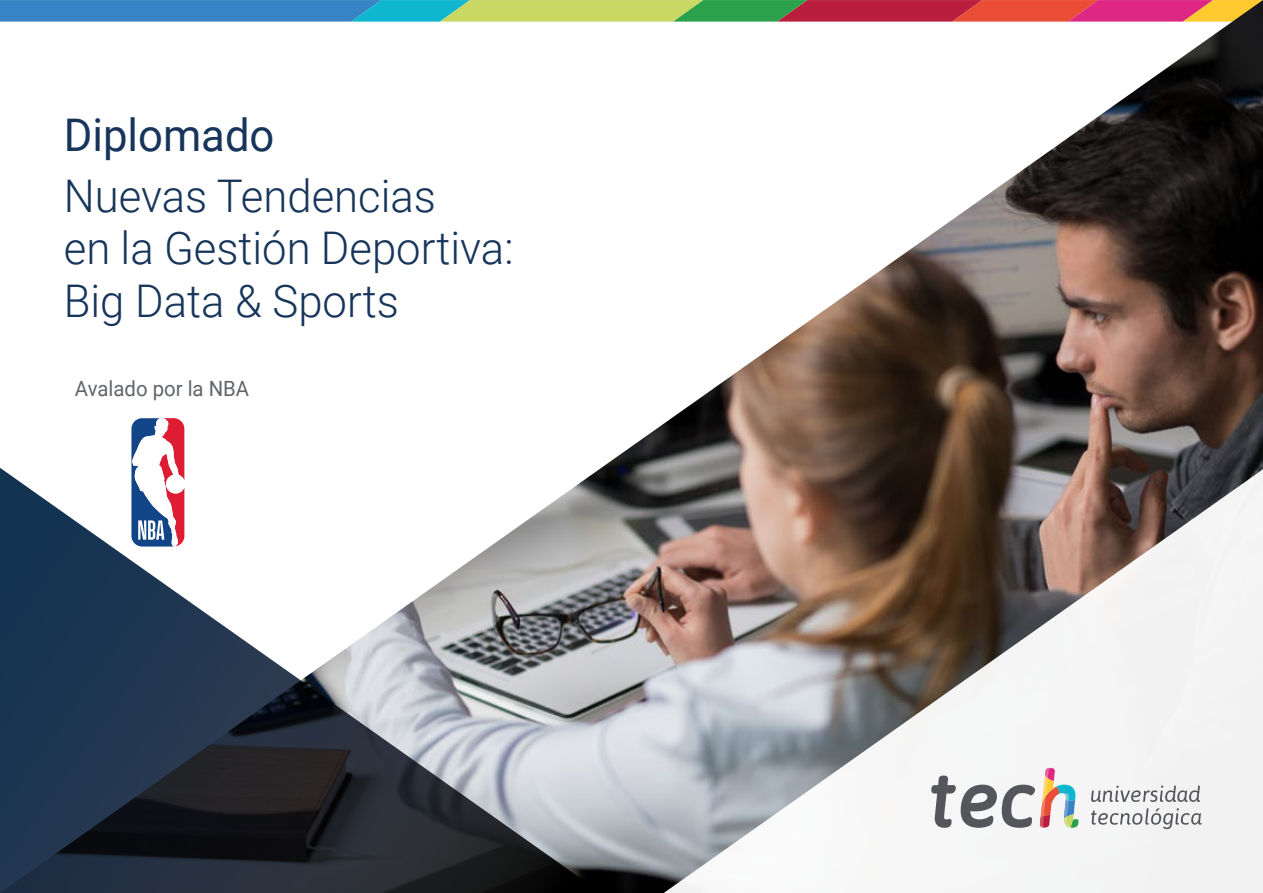
<style>
.page{position:relative;width:1263px;height:893px;background:#fff}
.page>*{position:absolute;margin:0;border:0;box-sizing:border-box;transform-origin:0 0}
.t1{font:300 45px/52.5px "Roboto";color:#17355b}
.t2{font:45px "Roboto";color:#17355b}
.t3{font:21px "Roboto";color:#61646a}
</style>
<div class="page">
<img style="left:0;top:0;width:1263px;height:893px">
<img style="left:634px;top:454px;width:629px;height:439px">
<svg style="left:931px;top:768px;width:147px;height:60px"></svg>
<svg style="left:1091px;top:786px;width:109px;height:16px"></svg>
<svg style="left:1091px;top:808px;width:110px;height:21px"></svg>
<svg style="left:0;top:446px;width:631px;height:447px"></svg>
<svg style="left:131px;top:418px;width:53px;height:129px"></svg>
<p class="t2" style="left:64px;top:103px;width:212px">Diplomado</p>
<p class="t1" style="left:64px;top:168px;width:451px">Nuevas Tendencias<br>en la Gestión Deportiva:<br>Big Data &amp; Sports</p>
<p class="t3" style="left:75px;top:374px;width:176px">Avalado por la NBA</p>
</div>
